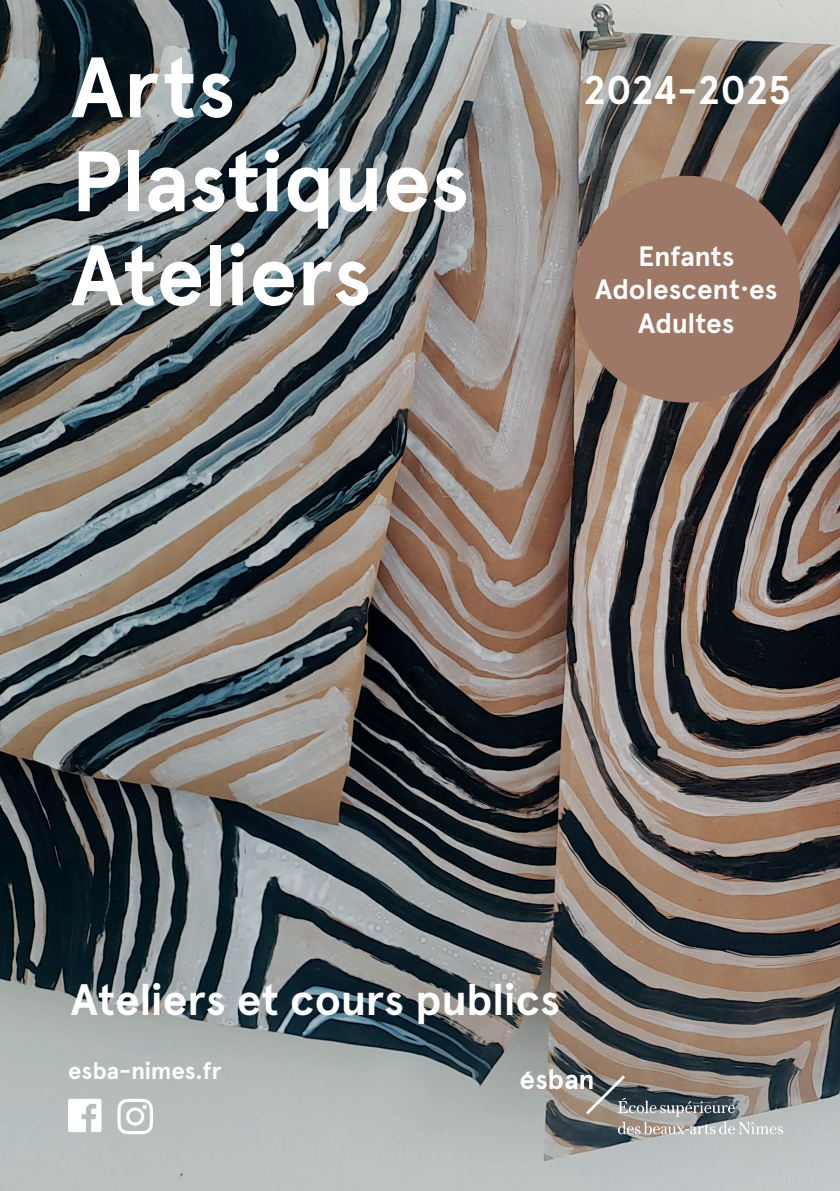
<style>
.page{position:relative;width:840px;height:1191px;background:#fff}
.page>*{position:absolute;margin:0;border:0;box-sizing:border-box;transform-origin:0 0}
.t1{font:700 85.4px "Apercu";color:#fff}
.t2{font:700 44px "Apercu";letter-spacing:-.005em;color:#fff}
.t3{font:700 40px "Apercu";letter-spacing:-.015em;color:#fff}
.t4{font:700 28px/33.6px "Apercu";color:#fff;text-align:center}
.Austin_9_sans{font:700 24px "Apercu";color:#fff}
</style>
<div class="page">
<img style="left:0;top:0;width:839px;height:1191px">
<svg style="left:117px;top:1098px;width:36px;height:36px"></svg>
<svg style="left:68px;top:1098px;width:33px;height:34px"></svg>
<svg style="left:520px;top:1069px;width:262px;height:65px;background:#8a8885"></svg>
<div style="left:573px;top:176px;width:226px;height:227px;background:#9d7866;border-radius:50%"></div>
<p class="t1" style="left:71px;top:36px;width:166px">Arts</p>
<p class="t1" style="left:71px;top:130px;width:400px">Plastiques</p>
<p class="t1" style="left:71px;top:224px;width:302px">Ateliers</p>
<p class="t3" style="left:583px;top:66px;width:209px">2024-2025</p>
<p class="t4" style="left:594px;top:239px;width:184px">Enfants<br>Adolescent·es</p>
<p class="t4" style="left:637px;top:306px;width:98px">Adultes</p>
<p class="t2" style="left:71px;top:973px;width:490px">Ateliers et cours publics</p>
<p class="Austin_9_sans" style="left:68px;top:1055px;width:155px">esba-nimes.fr</p>
</div>
